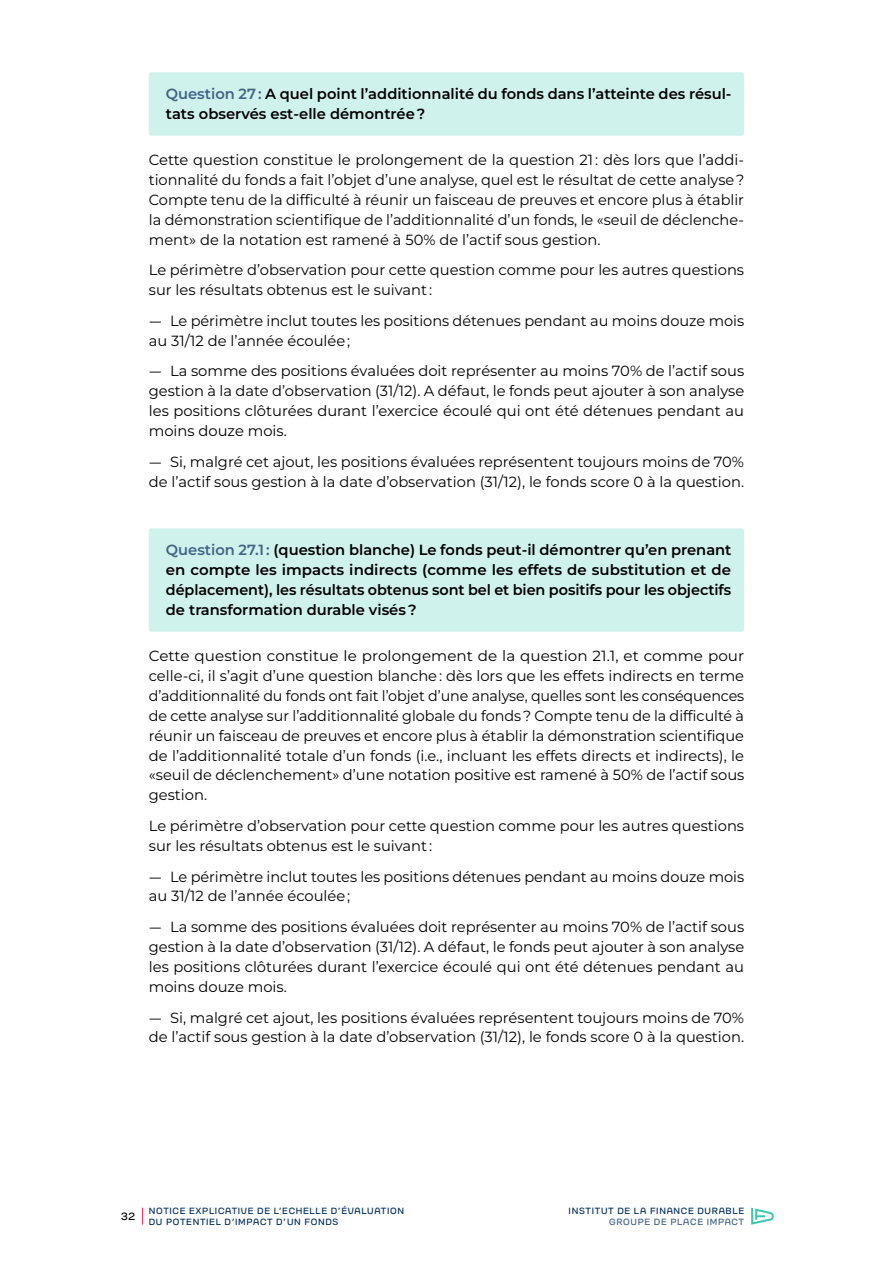
<style>
.page{position:relative;width:893px;height:1263px;background:#fff}
.page>*{position:absolute;margin:0;border:0;box-sizing:border-box;transform-origin:0 0}
.t1{font:14.7px/20px "Montserrat";color:#000}
.t2{font:600 14.7px/20px "Montserrat";color:#000}
.t3{font:10.5px "Toroka";color:#000}
.t4{font:9px/10.8px "Toroka";letter-spacing:.075em;color:#02305d}
.t5{font:9px "Toroka";letter-spacing:.075em;color:#416486}
.s1{color:#416486}
.s2{font-family:"Raleway"}
</style>
<div class="page">
<svg style="left:751px;top:1208px;width:23px;height:17px"></svg>
<svg style="left:142px;top:1207px;width:1px;height:18px"></svg>
<div style="left:149px;top:72px;width:595px;height:64px;background:#d0f2ec;border-radius:2px"></div>
<div style="left:149px;top:528px;width:595px;height:104px;background:#d0f2ec;border-radius:2px"></div>
<p class="t2" style="left:166px;top:84px;width:567px"><span class="s1">Question 27 :</span> A quel point l’additionnalité du fonds dans l’atteinte des résul&shy;tats observés est-elle démontrée ?</p>
<p class="t1" style="left:149px;top:149px;width:597px;text-align:justify">Cette question constitue le prolongement de la question 21 : dès lors que l’addi&shy;tionnalité du fonds a fait l’objet d’une analyse, quel est le résultat de cette analyse ?<br>Compte tenu de la difficulté à réunir un faisceau de preuves et encore plus à établir la démonstration scientifique de l’additionnalité d’un fonds, le «seuil de déclenche&shy;ment» de la notation est ramené à 50% de l’actif sous gestion.</p>
<p class="t1" style="left:149px;top:259px;width:597px">Le périmètre d’observation pour cette question comme pour les autres questions sur les résultats obtenus est le suivant :</p>
<p class="t1" style="left:149px;top:310px;width:597px"><span class="s2">—</span> Le périmètre inclut toutes les positions détenues pendant au moins douze mois au 31/12 de l’année écoulée ;</p>
<p class="t1" style="left:149px;top:361px;width:597px;text-align:justify"><span class="s2">—</span> La somme des positions évaluées doit représenter au moins 70% de l’actif sous gestion à la date d’observation (31/12). A défaut, le fonds peut ajouter à son analyse les positions clôturées durant l’exercice écoulé qui ont été détenues pendant au moins douze mois.</p>
<p class="t1" style="left:149px;top:451px;width:597px"><span class="s2">—</span> Si, malgré cet ajout, les positions évaluées représentent toujours moins de 70% de l’actif sous gestion à la date d’observation (31/12), le fonds score 0 à la question.</p>
<p class="t2" style="left:166px;top:540px;width:567px;text-align:justify"><span class="s1">Question 27.1 :</span> (question blanche) Le fonds peut-il démontrer qu’en prenant en compte les impacts indirects (comme les effets de substitution et de déplacement), les résultats obtenus sont bel et bien positifs pour les objectifs de transformation durable visés ?</p>
<p class="t1" style="left:149px;top:645px;width:597px;text-align:justify">Cette question constitue le prolongement de la question 21.1, et comme pour celle-ci, il s’agit d’une question blanche : dès lors que les effets indirects en terme d’additionnalité du fonds ont fait l’objet d’une analyse, quelles sont les conséquences de cette analyse sur l’additionnalité globale du fonds ? Compte tenu de la difficulté à réunir un faisceau de preuves et encore plus à établir la démonstration scientifique de l’additionnalité totale d’un fonds (i.e., incluant les effets directs et indirects), le «seuil de déclenchement» d’une notation positive est ramené à 50% de l’actif sous gestion.</p>
<p class="t1" style="left:149px;top:815px;width:597px">Le périmètre d’observation pour cette question comme pour les autres questions sur les résultats obtenus est le suivant :</p>
<p class="t1" style="left:149px;top:866px;width:597px"><span class="s2">—</span> Le périmètre inclut toutes les positions détenues pendant au moins douze mois au 31/12 de l’année écoulée ;</p>
<p class="t1" style="left:149px;top:916px;width:597px;text-align:justify"><span class="s2">—</span> La somme des positions évaluées doit représenter au moins 70% de l’actif sous gestion à la date d’observation (31/12). A défaut, le fonds peut ajouter à son analyse les positions clôturées durant l’exercice écoulé qui ont été détenues pendant au moins douze mois.</p>
<p class="t1" style="left:149px;top:1007px;width:597px"><span class="s2">—</span> Si, malgré cet ajout, les positions évaluées représentent toujours moins de 70% de l’actif sous gestion à la date d’observation (31/12), le fonds score 0 à la question.</p>
<p class="t3" style="left:121px;top:1208px;width:16px">32</p>
<p class="t4" style="left:149px;top:1204px;width:257px">NOTICE EXPLICATIVE DE L’ECHELLE D’ÉVALUATION<br>DU POTENTIEL D’IMPACT D’UN FONDS</p>
<p class="t4" style="left:569px;top:1204px;width:177px">INSTITUT DE LA FINANCE DURABLE</p>
<p class="t5" style="left:609px;top:1215px;width:137px">GROUPE DE PLACE IMPACT</p>
</div>
